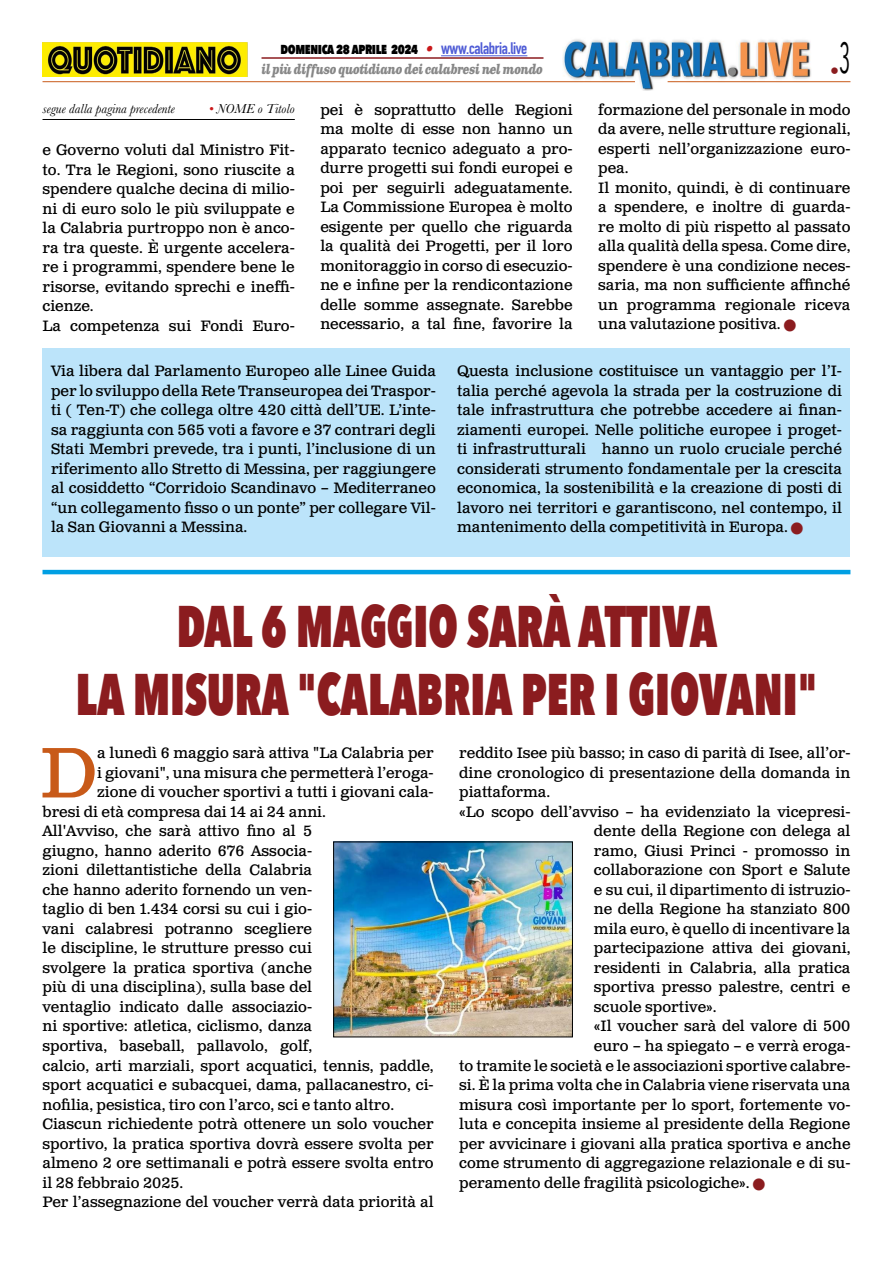
<style>
.page{position:relative;width:893px;height:1263px;background:#fff}
.page>*{position:absolute;margin:0;border:0;box-sizing:border-box;transform-origin:0 0}
.t1{font:71.25px "Clarendon Text Pro";color:#c85a19}
.t2{font:800 58.5px/67.5px "Avenir Next Condensed";color:#8b1c1f;text-align:center;scale:.79 1}
.t3{font:18px "Avenir Next Condensed";color:#8b1c1f}
.t4{font:15px/19.5px "Clarendon Text Pro";color:#000;text-align:justify}
.t5{font:800 15px "Avenir Next Condensed";letter-spacing:-.03em;color:#000;scale:.9 1}
.t6{font:italic 700 13.5px "Clarendon Text Pro";letter-spacing:-.05em;color:#878787;scale:.79 1}
.t7{font:italic 13.5px "Baskerville";color:#000}
.s1{font-family:"Clarendon Text Pro";font-weight:700;font-style:italic;color:#ca181a}
.s2{font-family:"DIN Condensed";font-weight:700;font-size:16.5px;color:#4f5cd6}
.s3{color:#ca181a}
.s4{color:#8b1c1f}
</style>
<div class="page">
<img style="left:563px;top:39px;width:248px;height:51px">
<hr style="left:43px;top:81px;width:592px;height:1px;background:#c85a19">
<hr style="left:668px;top:81px;width:182px;height:1px;background:#c85a19">
<hr style="left:441px;top:55px;width:86px;height:1px;background:#4f5cd6">
<hr style="left:261px;top:57px;width:282px;height:2px;background:#8b1c1f">
<img style="left:43px;top:42px;width:204px;height:35px">
<hr style="left:43px;top:119px;width:252px;height:1px;background:#000">
<div style="left:43px;top:349px;width:807px;height:208px;background:#bce4fa"></div>
<hr style="left:43px;top:570px;width:807px;height:4px;background:#009fe3">
<img style="left:335px;top:844px;width:236px;height:191px">
<div style="left:333px;top:842px;width:240px;height:195px;border:1px solid #000"></div>
<p class="t5" style="left:281px;top:39px;width:276px">domenica 28 aprile 2024 <span class="s1">•</span> <span class="s2">www.calabria.live</span></p>
<p class="t6" style="left:261px;top:61px;width:358px">il più diffuso quotidiano dei calabresi nel mondo</p>
<p class="t3" style="left:830px;top:55px;width:22px">•<sup>3</sup></p>
<p class="t7" style="left:43px;top:100px;width:134px">segue dalla pagina precedente</p>
<p class="t7" style="left:209px;top:100px;width:87px"><span class="s3">•</span> NOME o Titolo</p>
<p class="t4" style="left:43px;top:141px;width:254px;text-align:left">e Governo voluti dal Ministro Fit&shy;to. Tra le Regioni, sono riuscite a spendere qualche decina di milio&shy;ni di euro solo le più sviluppate e la Calabria purtroppo non è anco&shy;ra tra queste. È urgente accelera&shy;re i programmi, spendere bene le risorse, evitando sprechi e ineffi&shy;cienze.<br>La competenza sui Fondi Euro-</p>
<p class="t4" style="left:320px;top:101px;width:254px">pei è soprattutto delle Regioni ma molte di esse non hanno un apparato tecnico adeguato a pro&shy;durre progetti sui fondi europei e poi per seguirli adeguatamente.<br>La Commissione Europea è molto esigente per quello che riguarda la qualità dei Progetti, per il loro monitoraggio in corso di esecuzio&shy;ne e infine per la rendicontazione delle somme assegnate. Sarebbe necessario, a tal fine, favorire la</p>
<p class="t4" style="left:598px;top:101px;width:254px;text-align:left">formazione del personale in modo da avere, nelle strutture regionali, esperti nell’organizzazione euro&shy;pea.<br>Il monito, quindi, è di continuare a spendere, e inoltre di guarda&shy;re molto di più rispetto al passato alla qualità della spesa. Come dire, spendere è una condizione neces&shy;saria, ma non sufficiente affinché un programma regionale riceva una valutazione positiva. <span class="s4">■</span></p>
<p class="t4" style="left:51px;top:362px;width:386px">Via libera dal Parlamento Europeo alle Linee Guida per lo sviluppo della Rete Transeuropea dei Traspor&shy;ti ( Ten-T) che collega oltre 420 città dell’UE. L’inte&shy;sa raggiunta con 565 voti a favore e 37 contrari degli Stati Membri prevede, tra i punti, l’inclusione di un riferimento allo Stretto di Messina, per raggiungere al cosiddetto “Corridoio Scandinavo – Mediterraneo “un collegamento fisso o un ponte” per collegare Vil&shy;la San Giovanni a Messina.</p>
<p class="t4" style="left:457px;top:362px;width:386px">Questa inclusione costituisce un vantaggio per l’I&shy;talia perché agevola la strada per la costruzione di tale infrastruttura che potrebbe accedere ai finan&shy;ziamenti europei. Nelle politiche europee i proget&shy;ti infrastrutturali hanno un ruolo cruciale perché considerati strumento fondamentale per la crescita economica, la sostenibilità e la creazione di posti di lavoro nei territori e garantiscono, nel contempo, il mantenimento della competitività in Europa. <span class="s4">■</span></p>
<h2 class="t2" style="left:76px;top:592px;width:940px">DAL 6 MAGGIO SARÀ ATTIVA<br>LA MISURA "CALABRIA PER I GIOVANI"</h2>
<h1 class="t1" style="left:40px;top:730px;width:59px">D</h1>
<p class="t4" style="left:97px;top:744px;width:338px">a lunedì 6 maggio sarà attiva "La Calabria per</p>
<p class="t4" style="left:459px;top:744px;width:393px">reddito Isee più basso; in caso di parità di Isee, all’or-</p>
<p class="t4" style="left:459px;top:764px;width:393px">dine cronologico di presentazione della domanda in</p>
<p class="t4" style="left:459px;top:783px;width:92px">piattaforma.</p>
<p class="t4" style="left:459px;top:803px;width:393px">«Lo scopo dell’avviso – ha evidenziato la vicepresi-</p>
<p class="t4" style="left:594px;top:822px;width:258px">dente della Regione con delega al</p>
<p class="t4" style="left:594px;top:842px;width:258px">ramo, Giusi Princi - promosso in</p>
<p class="t4" style="left:594px;top:861px;width:258px">collaborazione con Sport e Salute</p>
<p class="t4" style="left:594px;top:881px;width:258px">e su cui, il dipartimento di istruzio-</p>
<p class="t4" style="left:594px;top:900px;width:258px">ne della Regione ha stanziato 800</p>
<p class="t4" style="left:594px;top:920px;width:258px">mila euro, è quello di incentivare la</p>
<p class="t4" style="left:594px;top:939px;width:258px">partecipazione attiva dei giovani,</p>
<p class="t4" style="left:594px;top:959px;width:258px">residenti in Calabria, alla pratica</p>
<p class="t4" style="left:594px;top:978px;width:258px">sportiva presso palestre, centri e</p>
<p class="t4" style="left:594px;top:998px;width:124px">scuole sportive».</p>
<p class="t4" style="left:594px;top:1017px;width:258px">«Il voucher sarà del valore di 500</p>
<p class="t4" style="left:594px;top:1037px;width:258px">euro – ha spiegato – e verrà eroga-</p>
<p class="t4" style="left:459px;top:1056px;width:393px">to tramite le società e le associazioni sportive calabre-</p>
<p class="t4" style="left:459px;top:1076px;width:393px">si. È la prima volta che in Calabria viene riservata una</p>
<p class="t4" style="left:459px;top:1095px;width:393px">misura così importante per lo sport, fortemente vo-</p>
<p class="t4" style="left:459px;top:1115px;width:393px">luta e concepita insieme al presidente della Regione</p>
<p class="t4" style="left:459px;top:1134px;width:393px">per avvicinare i giovani alla pratica sportiva e anche</p>
<p class="t4" style="left:459px;top:1154px;width:393px">come strumento di aggregazione relazionale e di su-</p>
<p class="t4" style="left:459px;top:1173px;width:307px">peramento delle fragilità psicologiche». <span class="s4">■</span></p>
<p class="t4" style="left:97px;top:764px;width:338px">i giovani", una misura che permetterà l’eroga-</p>
<p class="t4" style="left:97px;top:783px;width:338px">zione di voucher sportivi a tutti i giovani cala-</p>
<p class="t4" style="left:43px;top:803px;width:285px">bresi di età compresa dai 14 ai 24 anni.</p>
<p class="t4" style="left:43px;top:822px;width:271px">All'Avviso, che sarà attivo fino al 5</p>
<p class="t4" style="left:43px;top:842px;width:271px">giugno, hanno aderito 676 Associa-</p>
<p class="t4" style="left:43px;top:861px;width:271px">zioni dilettantistiche della Calabria</p>
<p class="t4" style="left:43px;top:881px;width:271px">che hanno aderito fornendo un ven-</p>
<p class="t4" style="left:43px;top:900px;width:271px">taglio di ben 1.434 corsi su cui i gio-</p>
<p class="t4" style="left:43px;top:920px;width:271px">vani calabresi potranno scegliere</p>
<p class="t4" style="left:43px;top:939px;width:271px">le discipline, le strutture presso cui</p>
<p class="t4" style="left:43px;top:959px;width:271px">svolgere la pratica sportiva (anche</p>
<p class="t4" style="left:43px;top:978px;width:271px">più di una disciplina), sulla base del</p>
<p class="t4" style="left:43px;top:998px;width:271px">ventaglio indicato dalle associazio-</p>
<p class="t4" style="left:43px;top:1017px;width:271px">ni sportive: atletica, ciclismo, danza</p>
<p class="t4" style="left:43px;top:1037px;width:271px">sportiva, baseball, pallavolo, golf,</p>
<p class="t4" style="left:43px;top:1056px;width:393px">calcio, arti marziali, sport acquatici, tennis, paddle,</p>
<p class="t4" style="left:43px;top:1076px;width:393px">sport acquatici e subacquei, dama, pallacanestro, ci-</p>
<p class="t4" style="left:43px;top:1095px;width:353px">nofilia, pesistica, tiro con l’arco, sci e tanto altro.</p>
<p class="t4" style="left:43px;top:1115px;width:393px">Ciascun richiedente potrà ottenere un solo voucher</p>
<p class="t4" style="left:43px;top:1134px;width:393px">sportivo, la pratica sportiva dovrà essere svolta per</p>
<p class="t4" style="left:43px;top:1154px;width:393px">almeno 2 ore settimanali e potrà essere svolta entro</p>
<p class="t4" style="left:43px;top:1173px;width:142px">il 28 febbraio 2025.</p>
<p class="t4" style="left:43px;top:1193px;width:393px">Per l’assegnazione del voucher verrà data priorità al</p>
</div>
